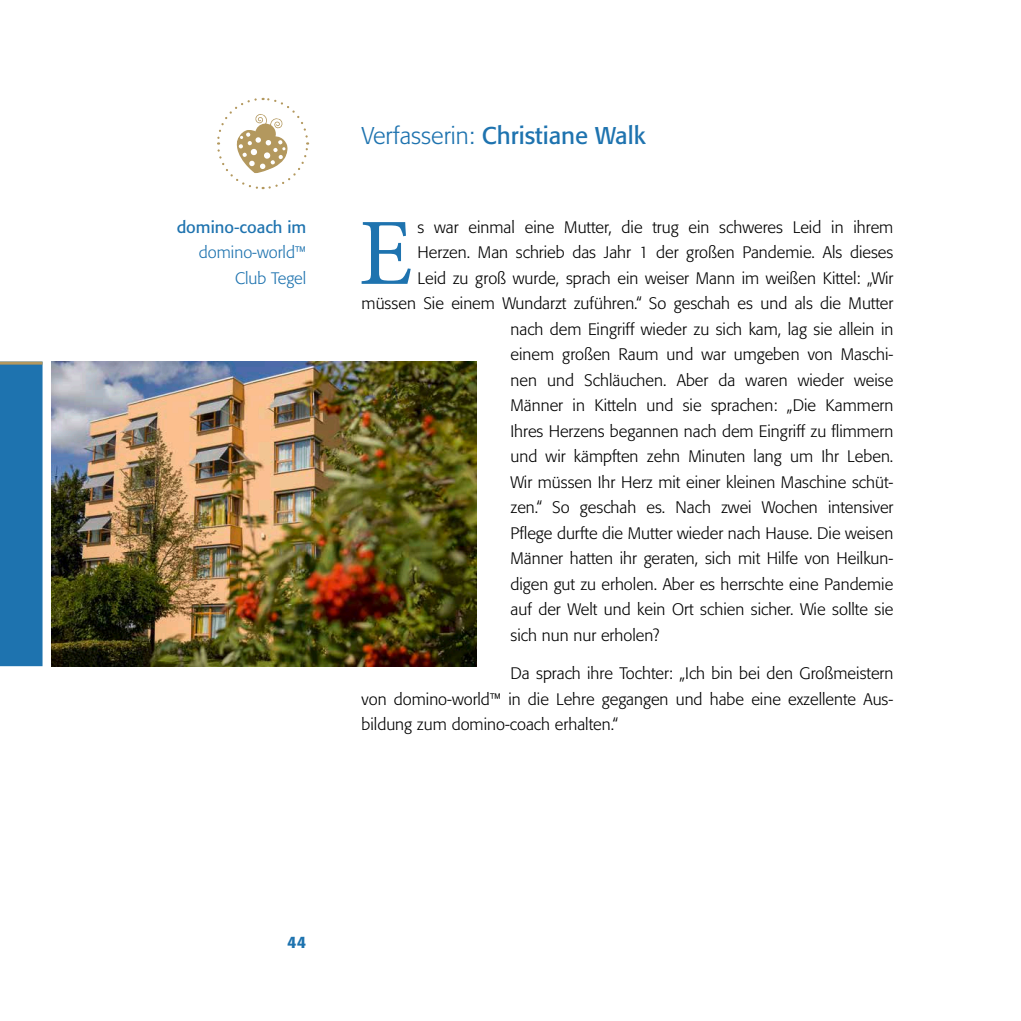
<style>
.page{position:relative;width:1021px;height:1021px;background:#fff}
.page>*{position:absolute;margin:0;border:0;box-sizing:border-box;transform-origin:0 0}
.t1{font:94.95px "Minion Pro";color:#1e73af}
.t2{font:24px "Formata";color:#1e73af}
.t3{font:300 16.5px/25.5px "Formata";color:#000;text-align:justify}
.t4{font:300 16.5px/25.5px "Formata";color:#1e73af;text-align:right}
.t5{font:16.5px "Formata";color:#1e73af}
.t6{font:500 16.5px "Formata";color:#1e73af}
.s1{font-weight:300}
</style>
<div class="page">
<div style="left:0;top:361px;width:43px;height:305px;background:#1e73af"></div>
<hr style="left:0;top:361px;width:43px;height:3px;background:#b3985e">
<img style="left:51px;top:361px;width:425px;height:305px">
<svg style="left:217px;top:97px;width:92px;height:93px"></svg>
<p class="t5" style="left:177px;top:217px;width:131px">domino-coach im</p>
<p class="t4" style="left:199px;top:240px;width:109px">domino-world™<br>Club Tegel</p>
<h2 class="t2" style="left:361px;top:120px;width:286px"><span class="s1">Verfasserin:</span> Christiane Walk</h2>
<h1 class="t1" style="left:359px;top:190px;width:55px">E</h1>
<p class="t3" style="left:417px;top:214px;width:477px">s war einmal eine Mutter, die trug ein schweres Leid in ihrem</p>
<p class="t3" style="left:417px;top:240px;width:477px">Herzen. Man schrieb das Jahr 1 der großen Pandemie. Als dieses</p>
<p class="t3" style="left:417px;top:265px;width:477px">Leid zu groß wurde, sprach ein weiser Mann im weißen Kittel: „Wir</p>
<p class="t3" style="left:361px;top:291px;width:533px">müssen Sie einem Wundarzt zuführen.“ So geschah es und als die Mutter</p>
<p class="t3" style="left:510px;top:316px;width:384px">nach dem Eingriff wieder zu sich kam, lag sie allein in</p>
<p class="t3" style="left:510px;top:342px;width:384px">einem großen Raum und war umgeben von Maschi-</p>
<p class="t3" style="left:510px;top:367px;width:384px">nen und Schläuchen. Aber da waren wieder weise</p>
<p class="t3" style="left:510px;top:393px;width:384px">Männer in Kitteln und sie sprachen: „Die Kammern</p>
<p class="t3" style="left:510px;top:418px;width:384px">Ihres Herzens begannen nach dem Eingriff zu flimmern</p>
<p class="t3" style="left:510px;top:444px;width:384px">und wir kämpften zehn Minuten lang um Ihr Leben.</p>
<p class="t3" style="left:510px;top:469px;width:384px">Wir müssen Ihr Herz mit einer kleinen Maschine schüt-</p>
<p class="t3" style="left:510px;top:495px;width:384px">zen.“ So geschah es. Nach zwei Wochen intensiver</p>
<p class="t3" style="left:510px;top:520px;width:384px">Pflege durfte die Mutter wieder nach Hause. Die weisen</p>
<p class="t3" style="left:510px;top:546px;width:384px">Männer hatten ihr geraten, sich mit Hilfe von Heilkun-</p>
<p class="t3" style="left:510px;top:571px;width:384px">digen gut zu erholen. Aber es herrschte eine Pandemie</p>
<p class="t3" style="left:510px;top:597px;width:384px">auf der Welt und kein Ort schien sicher. Wie sollte sie</p>
<p class="t3" style="left:510px;top:622px;width:150px">sich nun nur erholen?</p>
<p class="t3" style="left:361px;top:660px;width:533px;text-indent:149px">Da sprach ihre Tochter: „Ich bin bei den Großmeistern von domino-world™ in die Lehre gegangen und habe eine exzellente Aus&shy;bildung zum domino-coach erhalten.“</p>
<p class="t6" style="left:287px;top:931px;width:21px">44</p>
</div>
